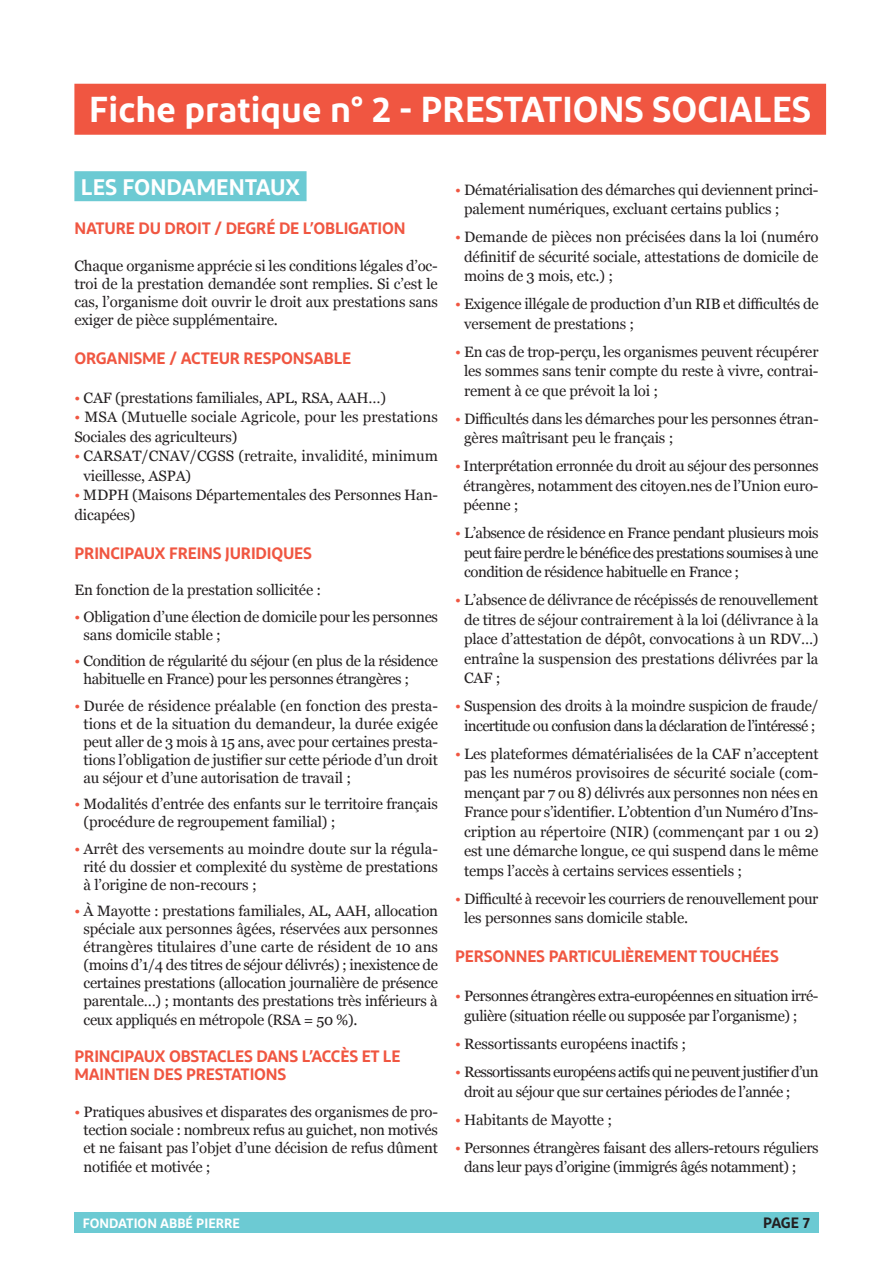
<style>
.page{position:relative;width:893px;height:1263px;background:#fff}
.page>*{position:absolute;margin:0;border:0;box-sizing:border-box;transform-origin:0 0}
.t1{font:600 36px "Diodrum";color:#fff}
.t2{font:600 22.5px "Diodrum";color:#fff}
.t3{font:600 16.5px/18.5px "Diodrum";letter-spacing:-.01em;color:#f05641}
.t4{font:15px/19.5px "Georgia";letter-spacing:-.015em;color:#231f20;text-align:justify}
.t5{font:15px/19.5px "Georgia";letter-spacing:-.035em;color:#231f20}
.t6{font:15px/19.5px "Georgia";letter-spacing:-.04em;color:#231f20;text-align:center}
.t7{font:15px/19.5px "Georgia";letter-spacing:-.045em;color:#231f20}
.t8{font:15px/19.5px "Georgia";letter-spacing:.005em;color:#231f20}
.t9{font:600 15px "Diodrum";color:#231f20}
.t10{font:600 13.5px "Diodrum";color:#fff}
.s1{color:#f05641}
</style>
<div class="page">
<div style="left:74px;top:1212px;width:745px;height:20px;background:#6ccad3"></div>
<div style="left:74px;top:171px;width:233px;height:30px;background:#6ccad3"></div>
<div style="left:74px;top:84px;width:752px;height:51px;background:#f05641"></div>
<h1 class="t1" style="left:89px;top:86px;width:723px">Fiche pratique n° 2 - PRESTATIONS SOCIALES</h1>
<h2 class="t2" style="left:81px;top:172px;width:221px">LES FONDAMENTAUX</h2>
<p class="t3" style="left:74px;top:218px;width:333px">NATURE DU DROIT / DEGRÉ DE L’OBLIGATION</p>
<p class="t4" style="left:74px;top:257px;width:365px;line-height:18px">Chaque organisme apprécie si les conditions légales d’oc&shy;troi de la prestation demandée sont remplies. Si c’est le cas, l’organisme doit ouvrir le droit aux prestations sans exiger de pièce supplémentaire.</p>
<p class="t3" style="left:74px;top:349px;width:278px">ORGANISME / ACTEUR RESPONSABLE</p>
<p class="t4" style="left:74px;top:387px;width:313px"><span class="s1">•</span> CAF (prestations familiales, APL, RSA, AAH…)</p>
<p class="t8" style="left:74px;top:407px;width:365px"><span class="s1">•</span> MSA (Mutuelle sociale Agricole, pour les prestations<br>Sociales des agriculteurs)</p>
<p class="t4" style="left:84px;top:446px;width:356px;text-indent:-9px"><span class="s1">•</span> CARSAT/CNAV/CGSS (retraite, invalidité, minimum vieillesse, ASPA)</p>
<p class="t4" style="left:74px;top:485px;width:365px"><span class="s1">•</span> MDPH (Maisons Départementales des Personnes Han&shy;dicapées)</p>
<p class="t3" style="left:74px;top:543px;width:239px">PRINCIPAUX FREINS JURIDIQUES</p>
<p class="t4" style="left:74px;top:580px;width:248px">En fonction de la prestation sollicitée :</p>
<p class="t4" style="left:84px;top:607px;width:356px;line-height:18px;text-indent:-9px"><span class="s1">•</span> Obligation d’une élection de domicile pour les personnes sans domicile stable ;</p>
<p class="t4" style="left:84px;top:652px;width:356px;line-height:18px;text-indent:-9px"><span class="s1">•</span> Condition de régularité du séjour (en plus de la résidence habituelle en France) pour les personnes étrangères ;</p>
<p class="t4" style="left:84px;top:696px;width:356px;line-height:18px;text-indent:-9px"><span class="s1">•</span> Durée de résidence préalable (en fonction des presta&shy;tions et de la situation du demandeur, la durée exigée peut aller de 3 mois à 15 ans, avec pour certaines presta&shy;tions l’obligation de justifier sur cette période d’un droit au séjour et d’une autorisation de travail ;</p>
<p class="t4" style="left:84px;top:795px;width:356px;line-height:18px;text-indent:-9px"><span class="s1">•</span> Modalités d’entrée des enfants sur le territoire français (procédure de regroupement familial) ;</p>
<p class="t4" style="left:84px;top:839px;width:356px;line-height:18px;text-indent:-9px"><span class="s1">•</span> Arrêt des versements au moindre doute sur la régula&shy;rité du dossier et complexité du système de prestations à l’origine de non-recours ;</p>
<p class="t4" style="left:84px;top:901px;width:356px;line-height:18.1px;text-indent:-9px"><span class="s1">•</span> À Mayotte : prestations familiales, AL, AAH, allocation spéciale aux personnes âgées, réservées aux personnes étrangères titulaires d’une carte de résident de 10 ans (moins d’1/4 des titres de séjour délivrés) ; inexistence de certaines prestations (allocation journalière de présence parentale…) ; montants des prestations très inférieurs à ceux appliqués en métropole (RSA = 50 %).</p>
<p class="t3" style="left:74px;top:1046px;width:328px">PRINCIPAUX OBSTACLES DANS L’ACCÈS ET LE<br>MAINTIEN DES PRESTATIONS</p>
<p class="t4" style="left:84px;top:1102px;width:356px;line-height:18px;text-indent:-9px"><span class="s1">•</span> Pratiques abusives et disparates des organismes de pro&shy;tection sociale : nombreux refus au guichet, non motivés et ne faisant pas l’objet d’une décision de refus dûment</p>
<p class="t4" style="left:84px;top:1157px;width:129px">notifiée et motivée ;</p>
<p class="t4" style="left:464px;top:179px;width:356px;text-indent:-9px"><span class="s1">•</span> Dématérialisation des démarches qui deviennent princi&shy;palement numériques, excluant certains publics ;</p>
<p class="t4" style="left:464px;top:227px;width:356px;text-indent:-9px"><span class="s1">•</span> Demande de pièces non précisées dans la loi (numéro définitif de sécurité sociale, attestations de domicile de moins de 3 mois, etc.) ;</p>
<p class="t4" style="left:464px;top:294px;width:356px;text-indent:-9px"><span class="s1">•</span> Exigence illégale de production d’un RIB et difficultés de versement de prestations ;</p>
<p class="t4" style="left:464px;top:341px;width:356px;text-indent:-9px"><span class="s1">•</span> En cas de trop-perçu, les organismes peuvent récupérer les sommes sans tenir compte du reste à vivre, contrai&shy;rement à ce que prévoit la loi ;</p>
<p class="t4" style="left:464px;top:408px;width:356px;text-indent:-9px"><span class="s1">•</span> Difficultés dans les démarches pour les personnes étran&shy;gères maîtrisant peu le français ;</p>
<p class="t4" style="left:463px;top:456px;width:357px;text-indent:-9px"><span class="s1">•</span> Interprétation erronnée du droit au séjour des personnes étrangères, notamment des citoyen.nes de l’Union euro&shy;péenne ;</p>
<p class="t4" style="left:464px;top:523px;width:356px;text-indent:-9px"><span class="s1">•</span> L’absence de résidence en France pendant plusieurs mois peut faire perdre le bénéfice des prestations soumises à une condition de résidence habituelle en France ;</p>
<p class="t4" style="left:464px;top:590px;width:356px;text-indent:-9px"><span class="s1">•</span> L’absence de délivrance de récépissés de renouvellement de titres de séjour contrairement à la loi (délivrance à la place d’attestation de dépôt, convocations à un RDV…) entraîne la suspension des prestations délivrées par la CAF ;</p>
<p class="t6" style="left:455px;top:696px;width:365px"><span class="s1">•</span> Suspension des droits à la moindre suspicion de fraude/ incertitude ou confusion dans la déclaration de l’intéressé ;</p>
<p class="t4" style="left:464px;top:743px;width:356px;text-indent:-9px"><span class="s1">•</span> Les plateformes dématérialisées de la CAF n’acceptent pas les numéros provisoires de sécurité sociale (com&shy;mençant par 7 ou 8) délivrés aux personnes non nées en France pour s’identifier. L’obtention d’un Numéro d’Ins&shy;cription au répertoire (NIR) (commençant par 1 ou 2) est une démarche longue, ce qui suspend dans le même temps l’accès à certains services essentiels ;</p>
<p class="t4" style="left:464px;top:888px;width:356px;text-indent:-9px"><span class="s1">•</span> Difficulté à recevoir les courriers de renouvellement pour les personnes sans domicile stable.</p>
<p class="t3" style="left:455px;top:947px;width:326px">PERSONNES PARTICULIÈREMENT TOUCHÉES</p>
<p class="t5" style="left:464px;top:986px;width:356px;text-indent:-9px"><span class="s1">•</span> Personnes étrangères extra-européennes en situation irré&shy;gulière (situation réelle ou supposée par l’organisme) ;</p>
<p class="t4" style="left:455px;top:1033px;width:233px"><span class="s1">•</span> Ressortissants européens inactifs ;</p>
<p class="t7" style="left:464px;top:1061px;width:356px;text-indent:-9px"><span class="s1">•</span> Ressortissants européens actifs qui ne peuvent justifier d’un droit au séjour que sur certaines périodes de l’année ;</p>
<p class="t4" style="left:455px;top:1109px;width:159px"><span class="s1">•</span> Habitants de Mayotte ;</p>
<p class="t4" style="left:464px;top:1137px;width:356px;text-indent:-9px"><span class="s1">•</span> Personnes étrangères faisant des allers-retours réguliers dans leur pays d’origine (immigrés âgés notamment) ;</p>
<p class="t10" style="left:83px;top:1215px;width:159px">FONDATION ABBÉ PIERRE</p>
<p class="t9" style="left:763px;top:1213px;width:48px">PAGE 7</p>
</div>
